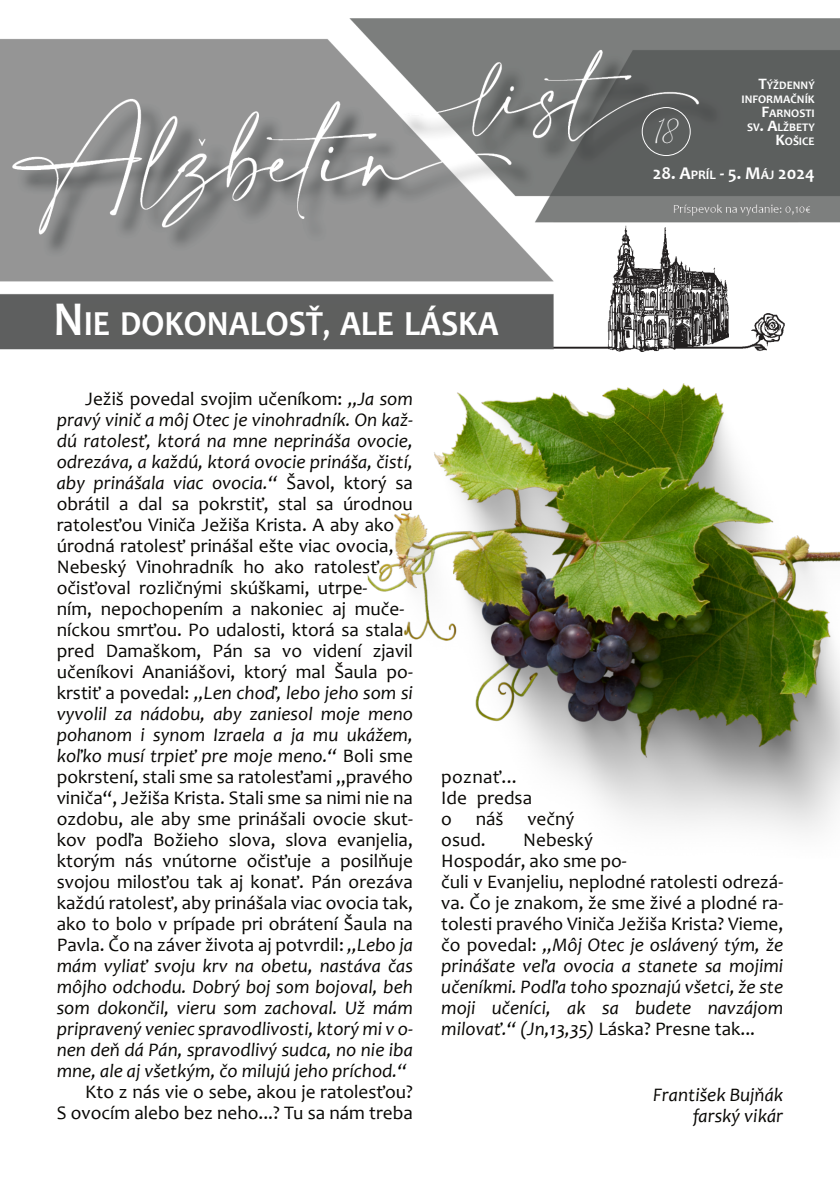
<style>
.page{position:relative;width:840px;height:1191px;background:#fff}
.page>*{position:absolute;margin:0;border:0;box-sizing:border-box;transform-origin:0 0}
.t1{font:700 35.4px "Candara";color:#fff;scale:.93 1}
.t2{font:19.2px/21px "Candara";color:#080704}
.t3{font:italic 19.2px/21px "Candara";color:#080704;text-align:right}
.t4{font:700 18px "Candara";color:#fff}
.t5{font:12px "Amalfi Coast";color:#fff}
.t6{font:700 11.6px/14px "Candara";color:#fff;text-align:right}
.s1{font-size:16px}
.s2{font-size:48.8px}
.s3{font-size:30px}
.s4{font-size:13px}
.s5{font-style:italic}
</style>
<div class="page">
<img style="left:0;top:18px;width:839px;height:366px">
<div style="left:641px;top:107px;width:49px;height:49px;border:1px solid #fff;border-radius:50%"></div>
<div style="left:57px;top:304px;width:441px;height:37px;background:#615f5e"></div>
<div style="left:648px;top:120px;width:35px;height:16px;background:#615f5e"></div>
<img style="left:367px;top:384px;width:472px;height:448px">
<p class="t5" style="left:654px;top:124px;width:24px">18</p>
<p class="t6" style="left:741px;top:79px;width:75px"><span class="s1">T</span>ÝŽDENNÝ<br>INFORMAČNÍK<br><span class="s1">F</span>ARNOSTI<br>SV<span class="s1">. A</span>LŽBETY<br><span class="s1">K</span>OŠICE</p>
<h1 class="t1" style="left:54px;top:309px;width:479px"><span class="s2">N</span>IE DOKONALOSŤ<span class="s3">,</span> ALE LÁSKA</h1>
<p class="t4" style="left:652px;top:166px;width:163px">28. A<span class="s4">PRÍL</span> - 5. M<span class="s4">ÁJ</span> 2024</p>
<p class="t2" style="left:57px;top:390px;width:357px;text-indent:28px">Ježiš povedal svojim učeníkom: <span class="s5">„Ja som pravý vinič a môj Otec je vinohradník. On kaž&shy;dú ratolesť, ktorá na mne neprináša ovocie, odrezáva, a každú, ktorá ovocie prináša, čistí, aby prinášala viac ovocia.“</span> Šavol, ktorý sa obrátil a dal sa pokrstiť, stal sa úrodnou ratolesťou Viniča Ježiša Krista. A aby ako úrodná ratolesť prinášal ešte viac ovocia, Nebeský Vinohradník ho ako ratolesť očisťoval rozličnými skúškami, utrpe-<br>ním, nepochopením a nakoniec aj muče&shy;níckou smrťou. Po udalosti, ktorá sa stala pred Damaškom, Pán sa vo videní zjavil učeníkovi Ananiášovi, ktorý mal Šaula po&shy;krstiť a povedal: <span class="s5">„Len choď, lebo jeho som si vyvolil za nádobu, aby zaniesol moje meno pohanom i synom Izraela a ja mu ukážem, koľko musí trpieť pre moje meno.“</span> Boli sme pokrstení, stali sme sa ratolesťami „pravého viniča“, Ježiša Krista. Stali sme sa nimi nie na ozdobu, ale aby sme prinášali ovocie skut&shy;kov podľa Božieho slova, slova evanjelia, ktorým nás vnútorne očisťuje a posilňuje svojou milosťou tak aj konať. Pán orezáva každú ratolesť, aby prinášala viac ovocia tak, ako to bolo v prípade pri obrátení Šaula na Pavla. Čo na záver života aj potvrdil: <span class="s5">„Lebo ja mám vyliať svoju krv na obetu, nastáva čas môjho odchodu. Dobrý boj som bojoval, beh som dokončil, vieru som zachoval. Už mám pripravený veniec spravodlivosti, ktorý mi v o&shy;nen deň dá Pán, spravodlivý sudca, no nie iba mne, ale aj všetkým, čo milujú jeho príchod.“</span></p>
<p class="t2" style="left:57px;top:1083px;width:357px;text-align:right">Kto z nás vie o sebe, akou je ratolesťou?<br>S ovocím alebo bez neho...? Tu sa nám treba</p>
<p class="t2" style="left:441px;top:768px;width:135px">poznať...<br>Ide predsa<br>o náš večný osud.</p>
<p class="t2" style="left:441px;top:831px;width:343px;text-indent:82px">Nebeský<br>Hospodár, ako sme po-<br>čuli v Evanjeliu, neplodné ratolesti odrezá&shy;va. Čo je znakom, že sme živé a plodné ra&shy;tolesti pravého Viniča Ježiša Krista? Vieme, čo povedal: <span class="s5">„Môj Otec je oslávený tým, že prinášate veľa ovocia a stanete sa mojimi učeníkmi. Podľa toho spoznajú všetci, že ste moji učeníci, ak sa budete navzájom milovať.“ (Jn,13,35)</span> Láska? Presne tak...</p>
<p class="t3" style="left:653px;top:1086px;width:131px">František Bujňák farský vikár</p>
</div>
